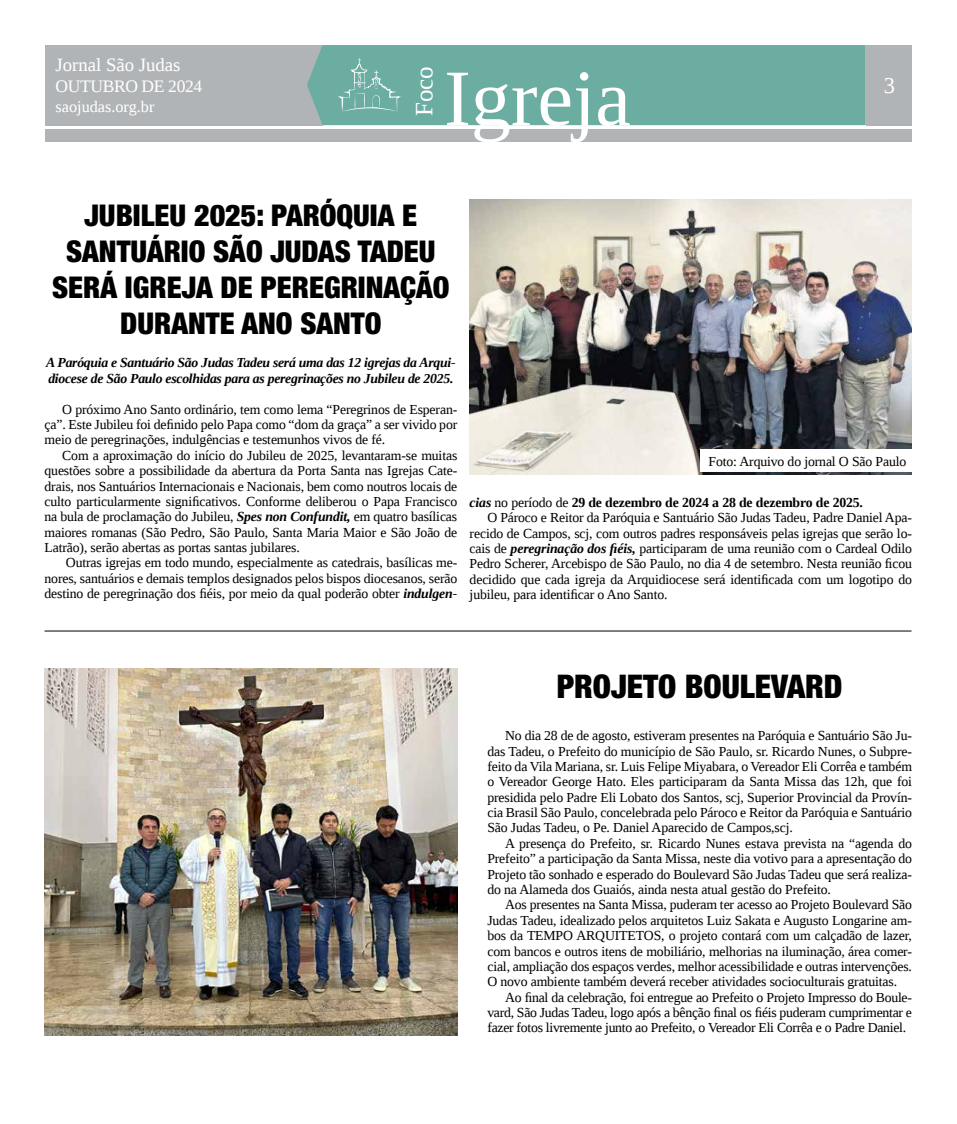
<style>
.page{position:relative;width:957px;height:1124px;background:#fff}
.page>*{position:absolute;margin:0;border:0;box-sizing:border-box;transform-origin:0 0}
.t1{font:80px "Liberation Serif";color:#fff}
.t2{font:900 condensed 32.62px "Helvetica Neue LT Std";color:#000}
.t3{font:900 condensed 30px/36px "Helvetica Neue LT Std";color:#000;text-align:center}
.t4{font:25px "Liberation Serif";color:#fff}
.t5{font:22.5px "Liberation Serif";color:#fff}
.t6{font:18.75px "Liberation Serif";color:#fff}
.t7{font:17.5px "Liberation Serif";letter-spacing:-.02em;color:#fff}
.t8{font:16.25px "Liberation Serif";color:#fff}
.t9{font:13.75px/15.4px "Liberation Serif";letter-spacing:-.01em;color:#000;text-align:justify}
.t10{font:italic 700 13.75px/15.4px "Liberation Serif";letter-spacing:-.02em;color:#000}
.t11{font:700 13.75px "Liberation Serif";letter-spacing:-.01em;color:#000}
.s1{font-weight:700;font-style:italic}
.s2{font-style:italic}
.s3{font-weight:400}
</style>
<div class="page">
<div style="left:867px;top:45px;width:45px;height:80px;background:#b1b4b6"></div>
<div style="left:45px;top:45px;width:277px;height:80px;background:#b1b4b6"></div>
<div style="left:45px;top:128px;width:867px;height:13px;background:#b1b4b6"></div>
<div style="left:307px;top:45px;width:558px;height:80px;background:#6bada1"></div>
<svg style="left:337px;top:58px;width:64px;height:54px;background:#77b3a8"></svg>
<img style="left:469px;top:199px;width:442px;height:276px">
<img style="left:45px;top:668px;width:412px;height:367px">
<hr style="left:45px;top:630px;width:866px;height:1px;background:#000">
<div style="left:700px;top:450px;width:254px;height:22px;background:#fff"></div>
<h3 class="t6" style="left:55px;top:53px;width:126px">Jornal São Judas</h3>
<p class="t7" style="left:55px;top:75px;width:148px">OUTUBRO DE 2024</p>
<p class="t8" style="left:55px;top:96px;width:100px">saojudas.org.br</p>
<h3 class="t4" style="left:408px;top:116px;width:51px;rotate:-90deg">Foco</h3>
<h1 class="t1" style="left:444px;top:47px;width:188px">Igreja</h1>
<h3 class="t3" style="left:52px;top:196px;width:399px">JUBILEU 2025: PARÓQUIA E<br>SANTUÁRIO SÃO JUDAS TADEU<br>SERÁ IGREJA DE PEREGRINAÇÃO<br>DURANTE ANO SANTO</h3>
<h3 class="t5" style="left:884px;top:71px;width:13px">3</h3>
<p class="t10" style="left:46px;top:355px;width:411px">A Paróquia e Santuário São Judas Tadeu será uma das 12 igrejas da Arqui&shy;diocese de São Paulo escolhidas para as peregrinações no Jubileu de 2025.</p>
<p class="t9" style="left:45px;top:401px;width:414px;text-indent:18px">O próximo Ano Santo ordinário, tem como lema “Peregrinos de Esperan&shy;ça”. Este Jubileu foi definido pelo Papa como “dom da graça” a ser vivido por meio de peregrinações, indulgências e testemunhos vivos de fé.</p>
<p class="t9" style="left:45px;top:447px;width:414px;text-indent:18px">Com a aproximação do início do Jubileu de 2025, levantaram-se muitas questões sobre a possibilidade da abertura da Porta Santa nas Igrejas Cate&shy;drais, nos Santuários Internacionais e Nacionais, bem como noutros locais de culto particularmente significativos. Conforme deliberou o Papa Francisco na bula de proclamação do Jubileu, <span class="s1">Spes non Confundit,</span> em quatro basílicas maiores romanas (São Pedro, São Paulo, Santa Maria Maior e São João de Latrão), serão abertas as portas santas jubilares.</p>
<p class="t9" style="left:45px;top:555px;width:414px;text-indent:21px">Outras igrejas em todo mundo, especialmente as catedrais, basílicas me&shy;nores, santuários e demais templos designados pelos bispos diocesanos, serão destino de peregrinação dos fiéis, por meio da qual poderão obter <span class="s1">indulgen-</span></p>
<p class="t9" style="left:708px;top:453px;width:199px">Foto: Arquivo do jornal O São Paulo</p>
<p class="t11" style="left:470px;top:493px;width:395px"><span class="s2">cias</span> <span class="s3">no período de</span> 29 de dezembro de 2024 a 28 de dezembro de 2025.</p>
<p class="t9" style="left:487px;top:510px;width:426px">O Pároco e Reitor da Paróquia e Santuário São Judas Tadeu, Padre Daniel Apa-</p>
<p class="t9" style="left:470px;top:525px;width:444px">recido de Campos, scj, com outros padres responsáveis pelas igrejas que serão lo-</p>
<p class="t9" style="left:470px;top:540px;width:444px">cais de <span class="s1">peregrinação dos fiéis,</span> participaram de uma reunião com o Cardeal Odilo</p>
<p class="t9" style="left:470px;top:556px;width:444px">Pedro Scherer, Arcebispo de São Paulo, no dia 4 de setembro. Nesta reunião ficou</p>
<p class="t9" style="left:470px;top:571px;width:444px">decidido que cada igreja da Arquidiocese será identificada com um logotipo do</p>
<p class="t9" style="left:470px;top:586px;width:199px">jubileu, para identificar o Ano Santo.</p>
<h2 class="t2" style="left:557px;top:665px;width:287px">PROJETO BOULEVARD</h2>
<p class="t9" style="left:487px;top:727px;width:426px;text-indent:18px">No dia 28 de de agosto, estiveram presentes na Paróquia e Santuário São Ju&shy;das Tadeu, o Prefeito do município de São Paulo, sr. Ricardo Nunes, o Subpre&shy;feito da Vila Mariana, sr. Luis Felipe Miyabara, o Vereador Eli Corrêa e também o Vereador George Hato. Eles participaram da Santa Missa das 12h, que foi presidida pelo Padre Eli Lobato dos Santos, scj, Superior Provincial da Provín&shy;cia Brasil São Paulo, concelebrada pelo Pároco e Reitor da Paróquia e Santuário São Judas Tadeu, o Pe. Daniel Aparecido de Campos,scj.</p>
<p class="t9" style="left:487px;top:835px;width:426px;text-indent:18px">A presença do Prefeito, sr. Ricardo Nunes estava prevista na “agenda do Prefeito” a participação da Santa Missa, neste dia votivo para a apresentação do Projeto tão sonhado e esperado do Boulevard São Judas Tadeu que será realiza&shy;do na Alameda dos Guaiós, ainda nesta atual gestão do Prefeito.</p>
<p class="t9" style="left:487px;top:896px;width:426px;text-indent:18px">Aos presentes na Santa Missa, puderam ter acesso ao Projeto Boulevard São Judas Tadeu, idealizado pelos arquitetos Luiz Sakata e Augusto Longarine am&shy;bos da TEMPO ARQUITETOS, o projeto contará com um calçadão de lazer, com bancos e outros itens de mobiliário, melhorias na iluminação, área comer&shy;cial, ampliação dos espaços verdes, melhor acessibilidade e outras intervenções.<br>O novo ambiente também deverá receber atividades socioculturais gratuitas.</p>
<p class="t9" style="left:487px;top:989px;width:426px;text-indent:18px">Ao final da celebração, foi entregue ao Prefeito o Projeto Impresso do Boule&shy;vard, São Judas Tadeu, logo após a bênção final os fiéis puderam cumprimentar e fazer fotos livremente junto ao Prefeito, o Vereador Eli Corrêa e o Padre Daniel.</p>
</div>
